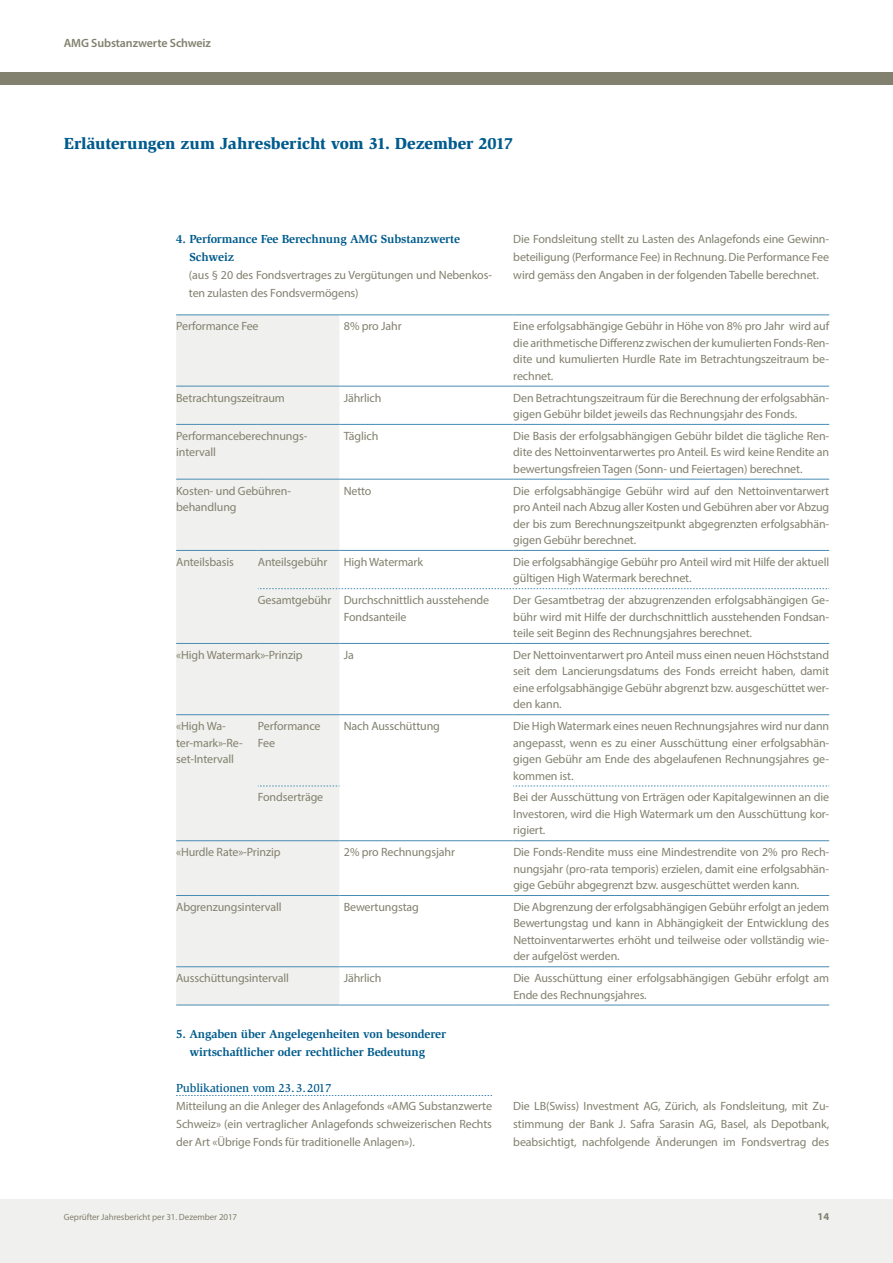
<style>
.page{position:relative;width:893px;height:1263px;background:#fff}
.page>*{position:absolute;margin:0;border:0;box-sizing:border-box;transform-origin:0 0}
.t1{font:900 16.5px "Slimbach";letter-spacing:-.005em;color:#005b8d}
.t2{font:12px/16.5px "Myriad Pro";letter-spacing:-.01em;color:#82806e;text-align:justify}
.t3{font:700 12px/18px "Slimbach";letter-spacing:-.01em;color:#005b8d}
.t4{font:500 12px "Slimbach";letter-spacing:-.01em;color:#005b8d}
.t5{font:600 12px "Myriad Pro";letter-spacing:-.01em;color:#82806e}
.t6{font:700 10.5px "Myriad Pro";color:#82806e}
.t7{font:9px "Myriad Pro";letter-spacing:-.01em;color:#82806e}
</style>
<div class="page">
<div style="left:0;top:1199px;width:893px;height:64px;background:#f0f1ee"></div>
<div style="left:0;top:72px;width:893px;height:13px;background:#82806e"></div>
<svg style="left:176px;top:1095px;width:316px;height:1px"></svg>
<div style="left:176px;top:316px;width:163px;height:689px;background:#f0f1ee"></div>
<hr style="left:176px;top:315px;width:82px;height:1px;background:#488bb4">
<hr style="left:258px;top:315px;width:81px;height:1px;background:#488bb4">
<hr style="left:339px;top:315px;width:174px;height:1px;background:#488bb4">
<hr style="left:513px;top:315px;width:316px;height:1px;background:#488bb4">
<hr style="left:176px;top:386px;width:82px;height:1px;background:#488bb4">
<hr style="left:258px;top:386px;width:81px;height:1px;background:#488bb4">
<hr style="left:339px;top:386px;width:174px;height:1px;background:#488bb4">
<hr style="left:513px;top:386px;width:316px;height:1px;background:#488bb4">
<hr style="left:176px;top:424px;width:82px;height:1px;background:#488bb4">
<hr style="left:258px;top:424px;width:81px;height:1px;background:#488bb4">
<hr style="left:339px;top:424px;width:174px;height:1px;background:#488bb4">
<hr style="left:513px;top:424px;width:316px;height:1px;background:#488bb4">
<hr style="left:176px;top:479px;width:82px;height:1px;background:#488bb4">
<hr style="left:258px;top:479px;width:81px;height:1px;background:#488bb4">
<hr style="left:339px;top:479px;width:174px;height:1px;background:#488bb4">
<hr style="left:513px;top:479px;width:316px;height:1px;background:#488bb4">
<hr style="left:176px;top:550px;width:82px;height:1px;background:#488bb4">
<hr style="left:258px;top:550px;width:81px;height:1px;background:#488bb4">
<hr style="left:339px;top:550px;width:174px;height:1px;background:#488bb4">
<hr style="left:513px;top:550px;width:316px;height:1px;background:#488bb4">
<hr style="left:176px;top:643px;width:82px;height:1px;background:#488bb4">
<hr style="left:258px;top:643px;width:81px;height:1px;background:#488bb4">
<hr style="left:339px;top:643px;width:174px;height:1px;background:#488bb4">
<hr style="left:513px;top:643px;width:316px;height:1px;background:#488bb4">
<hr style="left:176px;top:714px;width:82px;height:1px;background:#488bb4">
<hr style="left:258px;top:714px;width:81px;height:1px;background:#488bb4">
<hr style="left:339px;top:714px;width:174px;height:1px;background:#488bb4">
<hr style="left:513px;top:714px;width:316px;height:1px;background:#488bb4">
<hr style="left:176px;top:840px;width:82px;height:1px;background:#488bb4">
<hr style="left:258px;top:840px;width:81px;height:1px;background:#488bb4">
<hr style="left:339px;top:840px;width:174px;height:1px;background:#488bb4">
<hr style="left:513px;top:840px;width:316px;height:1px;background:#488bb4">
<hr style="left:176px;top:895px;width:82px;height:1px;background:#488bb4">
<hr style="left:258px;top:895px;width:81px;height:1px;background:#488bb4">
<hr style="left:339px;top:895px;width:174px;height:1px;background:#488bb4">
<hr style="left:513px;top:895px;width:316px;height:1px;background:#488bb4">
<hr style="left:176px;top:966px;width:82px;height:1px;background:#488bb4">
<hr style="left:258px;top:966px;width:81px;height:1px;background:#488bb4">
<hr style="left:339px;top:966px;width:174px;height:1px;background:#488bb4">
<hr style="left:513px;top:966px;width:316px;height:1px;background:#488bb4">
<hr style="left:176px;top:1005px;width:82px;height:1px;background:#488bb4">
<hr style="left:258px;top:1005px;width:81px;height:1px;background:#488bb4">
<hr style="left:339px;top:1005px;width:174px;height:1px;background:#488bb4">
<hr style="left:513px;top:1005px;width:316px;height:1px;background:#488bb4">
<svg style="left:258px;top:588px;width:571px;height:1px"></svg>
<svg style="left:258px;top:786px;width:82px;height:1px"></svg>
<svg style="left:513px;top:786px;width:316px;height:1px"></svg>
<p class="t5" style="left:64px;top:36px;width:149px">AMG Substanzwerte Schweiz</p>
<h1 class="t1" style="left:64px;top:133px;width:451px">Erläuterungen zum Jahresbericht vom 31. Dezember 2017</h1>
<p class="t3" style="left:189px;top:230px;width:272px;text-indent:-13px">4. Performance Fee Berechnung AMG Substanzwerte<br>Schweiz</p>
<p class="t2" style="left:189px;top:266px;width:305px;line-height:18px">(aus § 20 des Fondsvertrages zu Vergütungen und Nebenkos&shy;ten zulasten des Fondsvermögens)</p>
<p class="t2" style="left:513px;top:230px;width:317px;line-height:18px">Die Fondsleitung stellt zu Lasten des Anlagefonds eine Gewinn&shy;beteiligung (Performance Fee) in Rechnung. Die Performance Fee wird gemäss den Angaben in der folgenden Tabelle berechnet.</p>
<p class="t2" style="left:176px;top:318px;width:84px">Performance Fee</p>
<p class="t2" style="left:344px;top:318px;width:59px">8% pro Jahr</p>
<p class="t2" style="left:513px;top:318px;width:317px">Eine erfolgsabhängige Gebühr in Höhe von 8% pro Jahr wird auf die arithmetische Differenz zwischen der kumulierten Fonds-Ren&shy;dite und kumulierten Hurdle Rate im Betrachtungszeitraum be&shy;rechnet.</p>
<p class="t2" style="left:176px;top:389px;width:110px">Betrachtungszeitraum</p>
<p class="t2" style="left:344px;top:389px;width:39px">Jährlich</p>
<p class="t2" style="left:513px;top:389px;width:317px">Den Betrachtungszeitraum für die Berechnung der erfolgsabhän&shy;gigen Gebühr bildet jeweils das Rechnungsjahr des Fonds.</p>
<p class="t2" style="left:176px;top:427px;width:132px">Performanceberechnungs&shy;intervall</p>
<p class="t2" style="left:344px;top:427px;width:36px">Täglich</p>
<p class="t2" style="left:513px;top:427px;width:317px">Die Basis der erfolgsabhängigen Gebühr bildet die tägliche Ren&shy;dite des Nettoinventarwertes pro Anteil. Es wird keine Rendite an bewertungsfreien Tagen (Sonn- und Feiertagen) berechnet.</p>
<p class="t2" style="left:176px;top:482px;width:116px">Kosten- und Gebühren&shy;behandlung</p>
<p class="t2" style="left:344px;top:482px;width:29px">Netto</p>
<p class="t2" style="left:513px;top:482px;width:317px">Die erfolgsabhängige Gebühr wird auf den Nettoinventarwert pro Anteil nach Abzug aller Kosten und Gebühren aber vor Abzug der bis zum Berechnungszeitpunkt abgegrenzten erfolgsabhän&shy;gigen Gebühr berechnet.</p>
<p class="t2" style="left:176px;top:553px;width:59px">Anteilsbasis</p>
<p class="t2" style="left:258px;top:553px;width:71px">Anteilsgebühr</p>
<p class="t2" style="left:344px;top:553px;width:81px">High Watermark</p>
<p class="t2" style="left:513px;top:553px;width:317px">Die erfolgsabhängige Gebühr pro Anteil wird mit Hilfe der aktuell gültigen High Watermark berechnet.</p>
<p class="t2" style="left:258px;top:592px;width:233px;text-align:center">Gesamtgebühr Durchschnittlich ausstehende<br>Fondsanteile</p>
<p class="t2" style="left:513px;top:592px;width:317px">Der Gesamtbetrag der abzugrenzenden erfolgsabhängigen Ge&shy;bühr wird mit Hilfe der durchschnittlich ausstehenden Fondsan&shy;teile seit Beginn des Rechnungsjahres berechnet.</p>
<p class="t2" style="left:176px;top:646px;width:128px">«High Watermark»-Prinzip</p>
<p class="t2" style="left:344px;top:646px;width:12px">Ja</p>
<p class="t2" style="left:513px;top:646px;width:317px">Der Nettoinventarwert pro Anteil muss einen neuen Höchststand seit dem Lancierungsdatums des Fonds erreicht haben, damit eine erfolgsabhängige Gebühr abgrenzt bzw. ausgeschüttet wer&shy;den kann.</p>
<p class="t2" style="left:176px;top:718px;width:68px;text-align:left">«High Wa&shy;ter-mark»-Re&shy;set-Intervall</p>
<p class="t2" style="left:258px;top:718px;width:64px">Performance<br>Fee</p>
<p class="t2" style="left:344px;top:718px;width:98px">Nach Ausschüttung</p>
<p class="t2" style="left:513px;top:718px;width:317px">Die High Watermark eines neuen Rechnungsjahres wird nur dann angepasst, wenn es zu einer Ausschüttung einer erfolgsabhän&shy;gigen Gebühr am Ende des abgelaufenen Rechnungsjahres ge&shy;kommen ist.</p>
<p class="t2" style="left:258px;top:789px;width:67px">Fondserträge</p>
<p class="t2" style="left:513px;top:789px;width:317px">Bei der Ausschüttung von Erträgen oder Kapitalgewinnen an die Investoren, wird die High Watermark um den Ausschüttung kor&shy;rigiert.</p>
<p class="t2" style="left:176px;top:844px;width:106px">«Hurdle Rate»-Prinzip</p>
<p class="t2" style="left:344px;top:844px;width:113px">2% pro Rechnungsjahr</p>
<p class="t2" style="left:513px;top:844px;width:317px">Die Fonds-Rendite muss eine Mindestrendite von 2% pro Rech&shy;nungsjahr (pro-rata temporis) erzielen, damit eine erfolgsabhän&shy;gige Gebühr abgegrenzt bzw. ausgeschüttet werden kann.</p>
<p class="t2" style="left:176px;top:898px;width:107px">Abgrenzungsintervall</p>
<p class="t2" style="left:344px;top:898px;width:77px">Bewertungstag</p>
<p class="t2" style="left:513px;top:898px;width:317px">Die Abgrenzung der erfolgsabhängigen Gebühr erfolgt an jedem Bewertungstag und kann in Abhängigkeit der Entwicklung des Nettoinventarwertes erhöht und teilweise oder vollständig wie&shy;der aufgelöst werden.</p>
<p class="t2" style="left:176px;top:970px;width:114px">Ausschüttungsintervall</p>
<p class="t2" style="left:344px;top:970px;width:39px">Jährlich</p>
<p class="t2" style="left:513px;top:970px;width:317px">Die Ausschüttung einer erfolgsabhängigen Gebühr erfolgt am<br>Ende des Rechnungsjahres.</p>
<p class="t3" style="left:189px;top:1025px;width:258px;text-indent:-13px">5. Angaben über Angelegenheiten von besonderer wirtschaftlicher oder rechtlicher Bedeutung</p>
<p class="t4" style="left:176px;top:1081px;width:157px">Publikationen vom 23.3.2017</p>
<p class="t2" style="left:176px;top:1097px;width:317px;line-height:18px">Mitteilung an die Anleger des Anlagefonds «AMG Substanzwerte Schweiz» (ein vertraglicher Anlagefonds schweizerischen Rechts der Art «Übrige Fonds für traditionelle Anlagen»).</p>
<p class="t2" style="left:513px;top:1097px;width:317px;line-height:18px">Die LB(Swiss) Investment AG, Zürich, als Fondsleitung, mit Zu&shy;stimmung der Bank J. Safra Sarasin AG, Basel, als Depotbank, beabsichtigt, nachfolgende Änderungen im Fondsvertrag des</p>
<p class="t7" style="left:64px;top:1212px;width:175px">Geprüfter Jahresbericht per 31. Dezember 2017</p>
<p class="t6" style="left:818px;top:1210px;width:13px">14</p>
</div>
